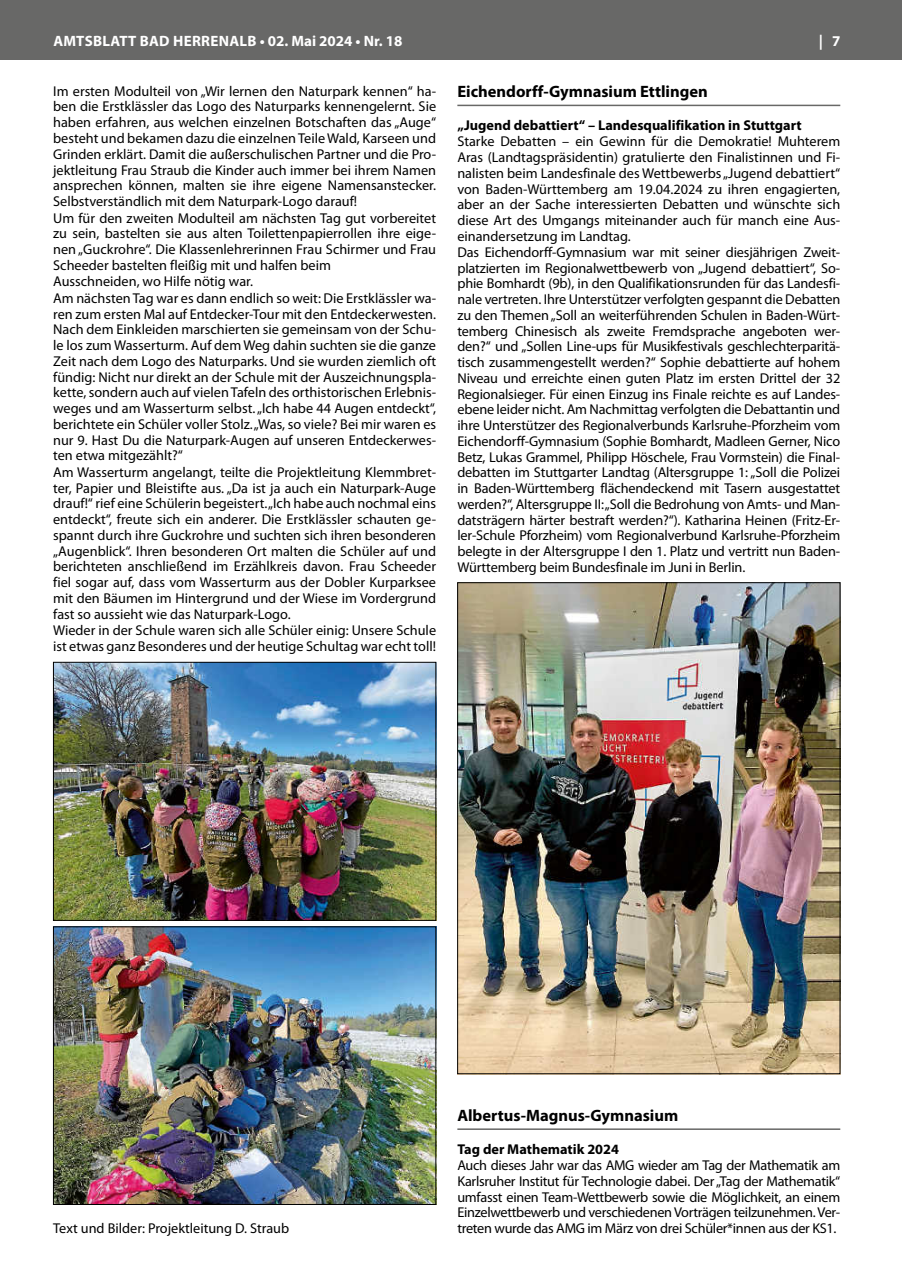
<style>
.page{position:relative;width:902px;height:1280px;background:#fff}
.page>*{position:absolute;margin:0;border:0;box-sizing:border-box;transform-origin:0 0}
.t1{font:700 16.5px "Myriad Pro";color:#000}
.t2{font:700 15px "Myriad Pro";letter-spacing:.02em;color:#fff}
.t3{font:14.25px/15.9px "Myriad Pro";color:#000}
.t4{font:700 14.25px "Myriad Pro";color:#000}
</style>
<div class="page">
<div style="left:0;top:0;width:901px;height:60px;background:#686867"></div>
<img style="left:55px;top:664px;width:379px;height:255px">
<div style="left:53px;top:662px;width:383px;height:259px;border:1px solid #000"></div>
<img style="left:55px;top:928px;width:379px;height:275px">
<div style="left:53px;top:926px;width:383px;height:279px;border:1px solid #000"></div>
<hr style="left:457px;top:105px;width:383px;height:1px;background:#686867">
<hr style="left:457px;top:1128px;width:383px;height:2px;background:#686867">
<img style="left:459px;top:584px;width:379px;height:488px">
<p class="t2" style="left:53px;top:31px;width:350px">AMTSBLATT BAD HERRENALB • 02. Mai 2024 • Nr. 18</p>
<p class="t2" style="left:818px;top:31px;width:23px">| 7</p>
<p class="t3" style="left:53px;top:83px;width:384px">Im ersten Modulteil von „Wir lernen den Naturpark kennen“ ha&shy;ben die Erstklässler das Logo des Naturparks kennengelernt. Sie haben erfahren, aus welchen einzelnen Botschaften das „Auge“ besteht und bekamen dazu die einzelnen Teile Wald, Karseen und Grinden erklärt. Damit die außerschulischen Partner und die Pro&shy;jektleitung Frau Straub die Kinder auch immer bei ihrem Namen ansprechen können, malten sie ihre eigene Namensanstecker.<br>Selbstverständlich mit dem Naturpark-Logo darauf!<br>Um für den zweiten Modulteil am nächsten Tag gut vorbereitet zu sein, bastelten sie aus alten Toilettenpapierrollen ihre eige&shy;nen „Guckrohre“. Die Klassenlehrerinnen Frau Schirmer und Frau Scheeder bastelten fleißig mit und halfen beim<br>Ausschneiden, wo Hilfe nötig war.<br>Am nächsten Tag war es dann endlich so weit: Die Erstklässler wa&shy;ren zum ersten Mal auf Entdecker-Tour mit den Entdeckerwesten.<br>Nach dem Einkleiden marschierten sie gemeinsam von der Schu&shy;le los zum Wasserturm. Auf dem Weg dahin suchten sie die ganze Zeit nach dem Logo des Naturparks. Und sie wurden ziemlich oft fündig: Nicht nur direkt an der Schule mit der Auszeichnungspla&shy;kette, sondern auch auf vielen Tafeln des orthistorischen Erlebnis&shy;weges und am Wasserturm selbst. „Ich habe 44 Augen entdeckt“, berichtete ein Schüler voller Stolz. „Was, so viele? Bei mir waren es nur 9. Hast Du die Naturpark-Augen auf unseren Entdeckerwes&shy;ten etwa mitgezählt?“<br>Am Wasserturm angelangt, teilte die Projektleitung Klemmbret&shy;ter, Papier und Bleistifte aus. „Da ist ja auch ein Naturpark-Auge drauf!“ rief eine Schülerin begeistert. „Ich habe auch nochmal eins entdeckt“, freute sich ein anderer. Die Erstklässler schauten ge&shy;spannt durch ihre Guckrohre und suchten sich ihren besonderen „Augenblick“. Ihren besonderen Ort malten die Schüler auf und berichteten anschließend im Erzählkreis davon. Frau Scheeder fiel sogar auf, dass vom Wasserturm aus der Dobler Kurparksee mit den Bäumen im Hintergrund und der Wiese im Vordergrund fast so aussieht wie das Naturpark-Logo.<br>Wieder in der Schule waren sich alle Schüler einig: Unsere Schule ist etwas ganz Besonderes und der heutige Schultag war echt toll!</p>
<p class="t1" style="left:457px;top:81px;width:252px">Eichendorff-Gymnasium Ettlingen</p>
<p class="t4" style="left:457px;top:116px;width:346px">„Jugend debattiert“ – Landesqualifikation in Stuttgart</p>
<p class="t3" style="left:457px;top:134px;width:384px">Starke Debatten – ein Gewinn für die Demokratie! Muhterem Aras (Landtagspräsidentin) gratulierte den Finalistinnen und Fi&shy;nalisten beim Landesfinale des Wettbewerbs „Jugend debattiert“ von Baden-Württemberg am 19.04.2024 zu ihren engagierten, aber an der Sache interessierten Debatten und wünschte sich diese Art des Umgangs miteinander auch für manch eine Aus&shy;einandersetzung im Landtag.<br>Das Eichendorff-Gymnasium war mit seiner diesjährigen Zweit&shy;platzierten im Regionalwettbewerb von „Jugend debattiert“, So&shy;phie Bomhardt (9b), in den Qualifikationsrunden für das Landesfi&shy;nale vertreten. Ihre Unterstützer verfolgten gespannt die Debatten zu den Themen „Soll an weiterführenden Schulen in Baden-Würt&shy;temberg Chinesisch als zweite Fremdsprache angeboten wer&shy;den?“ und „Sollen Line-ups für Musikfestivals geschlechterparitä&shy;tisch zusammengestellt werden?“ Sophie debattierte auf hohem Niveau und erreichte einen guten Platz im ersten Drittel der 32<br>Regionalsieger. Für einen Einzug ins Finale reichte es auf Landes&shy;ebene leider nicht. Am Nachmittag verfolgten die Debattantin und ihre Unterstützer des Regionalverbunds Karlsruhe-Pforzheim vom Eichendorff-Gymnasium (Sophie Bomhardt, Madleen Gerner, Nico Betz, Lukas Grammel, Philipp Höschele, Frau Vormstein) die Final&shy;debatten im Stuttgarter Landtag (Altersgruppe 1: „Soll die Polizei in Baden-Württemberg flächendeckend mit Tasern ausgestattet werden?“, Altersgruppe II: „Soll die Bedrohung von Amts- und Man&shy;datsträgern härter bestraft werden?“). Katharina Heinen (Fritz-Er&shy;ler-Schule Pforzheim) vom Regionalverbund Karlsruhe-Pforzheim belegte in der Altersgruppe I den 1. Platz und vertritt nun Baden-Württemberg beim Bundesfinale im Juni in Berlin.</p>
<p class="t3" style="left:53px;top:1220px;width:237px">Text und Bilder: Projektleitung D. Straub</p>
<p class="t1" style="left:457px;top:1105px;width:222px">Albertus-Magnus-Gymnasium</p>
<p class="t4" style="left:457px;top:1140px;width:163px">Tag der Mathematik 2024</p>
<p class="t3" style="left:457px;top:1157px;width:384px;text-align:justify">Auch dieses Jahr war das AMG wieder am Tag der Mathematik am Karlsruher Institut für Technologie dabei. Der „Tag der Mathematik“ umfasst einen Team-Wettbewerb sowie die Möglichkeit, an einem Einzelwettbewerb und verschiedenen Vorträgen teilzunehmen. Ver&shy;treten wurde das AMG im März von drei Schüler*innen aus der KS1.</p>
</div>
